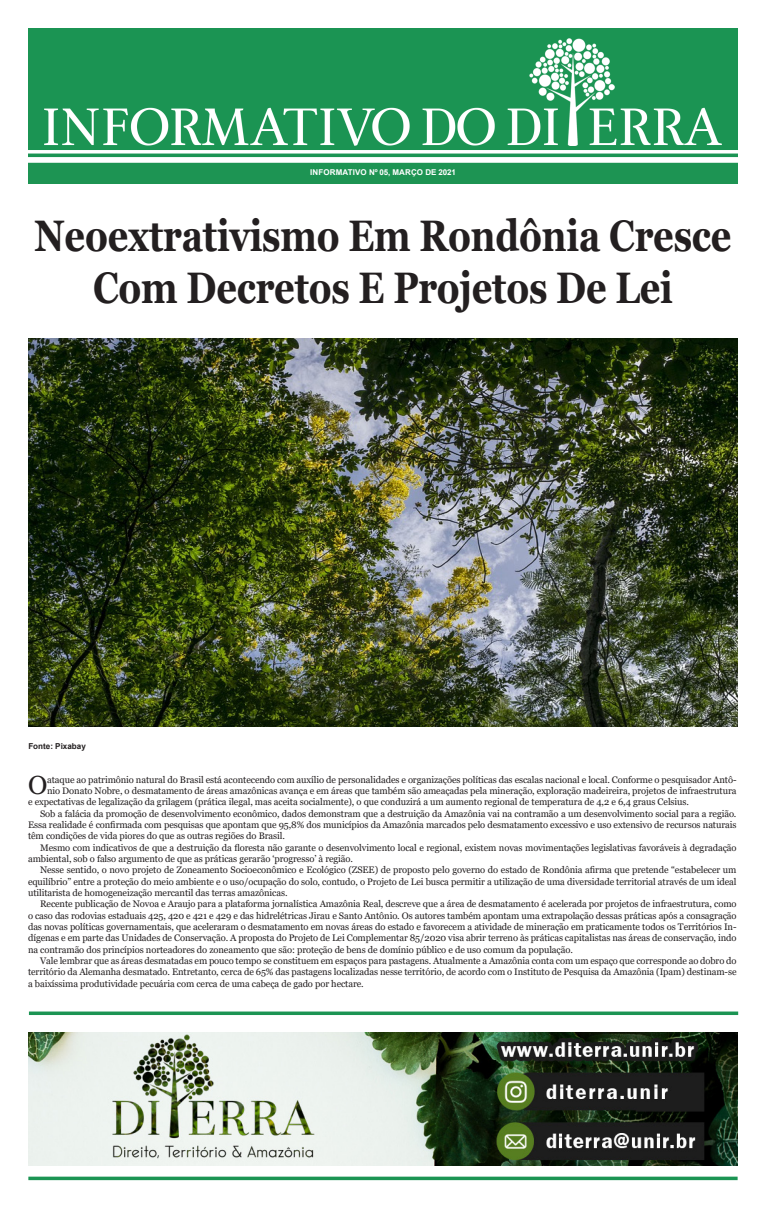
<style>
.page{position:relative;width:766px;height:1205px;background:#fff}
.page>*{position:absolute;margin:0;border:0;box-sizing:border-box;transform-origin:0 0}
.t1{font:700 44.1px/52px "Georgia";letter-spacing:-.005em;color:#231f20;text-align:center;scale:.82 1}
._1st_Paragraph{font:26.2px "Georgia";color:#231f20}
._1st_Paragraph-2{font:9.5px/11.3px "Georgia";letter-spacing:-.01em;color:#231f20;text-align:justify}
.t2{font:700 8.2px "Arial";color:#231f20}
.t3{font:700 8px "Arial";letter-spacing:.015em;color:#fff}
</style>
<div class="page">
<div style="left:28px;top:28px;width:709px;height:132px;background:#1b9453"></div>
<div style="left:28px;top:160px;width:709px;height:24px;background:#1d9453"></div>
<hr style="left:0;top:150px;width:748px;height:3px;background:#fff">
<img style="left:44px;top:39px;width:677px;height:106px">
<svg style="left:28px;top:161px;width:710px;height:2px"></svg>
<svg style="left:28px;top:157px;width:710px;height:4px;background:#fafdfb"></svg>
<svg style="left:28px;top:1176px;width:709px;height:4px;background:#3fa56e"></svg>
<svg style="left:29px;top:1011px;width:709px;height:4px;background:#39a269"></svg>
<img style="left:29px;top:1033px;width:708px;height:132px">
<img style="left:29px;top:339px;width:708px;height:387px">
<p class="t3" style="left:310px;top:167px;width:147px">INFORMATIVO Nº 05, MARÇO DE 2021</p>
<p class="t1" style="left:35px;top:210px;width:851px">Neoextrativismo Em Rondônia Cresce<br>Com Decretos E Projetos De Lei</p>
<p class="t2" style="left:28px;top:740px;width:59px">Fonte: Pixabay</p>
<p class="_1st_Paragraph" style="left:28px;top:769px;width:21px">O</p>
<p class="_1st_Paragraph-2" style="left:47px;top:774px;width:690px">ataque ao patrimônio natural do Brasil está acontecendo com auxílio de personalidades e organizações políticas das escalas nacional e local. Conforme o pesquisador Antô-</p>
<p class="_1st_Paragraph-2" style="left:47px;top:785px;width:690px">nio Donato Nobre, o desmatamento de áreas amazônicas avança e em áreas que também são ameaçadas pela mineração, exploração madeireira, projetos de infraestrutura</p>
<p class="_1st_Paragraph-2" style="left:28px;top:796px;width:662px">e expectativas de legalização da grilagem (prática ilegal, mas aceita socialmente), o que conduzirá a um aumento regional de temperatura de 4,2 e 6,4 graus Celsius.</p>
<p class="_1st_Paragraph-2" style="left:28px;top:808px;width:709px;text-indent:12px">Sob a falácia da promoção de desenvolvimento econômico, dados demonstram que a destruição da Amazônia vai na contramão a um desenvolvimento social para a região.<br>Essa realidade é confirmada com pesquisas que apontam que 95,8% dos municípios da Amazônia marcados pelo desmatamento excessivo e uso extensivo de recursos naturais têm condições de vida piores do que as outras regiões do Brasil.</p>
<p class="_1st_Paragraph-2" style="left:28px;top:842px;width:709px;text-indent:12px">Mesmo com indicativos de que a destruição da floresta não garante o desenvolvimento local e regional, existem novas movimentações legislativas favoráveis à degradação ambiental, sob o falso argumento de que as práticas gerarão ‘progresso’ à região.</p>
<p class="_1st_Paragraph-2" style="left:28px;top:864px;width:709px;text-indent:12px">Nesse sentido, o novo projeto de Zoneamento Socioeconômico e Ecológico (ZSEE) de proposto pelo governo do estado de Rondônia afirma que pretende “estabelecer um equilíbrio” entre a proteção do meio ambiente e o uso/ocupação do solo, contudo, o Projeto de Lei busca permitir a utilização de uma diversidade territorial através de um ideal utilitarista de homogeneização mercantil das terras amazônicas.</p>
<p class="_1st_Paragraph-2" style="left:28px;top:898px;width:709px;text-indent:12px">Recente publicação de Novoa e Araujo para a plataforma jornalística Amazônia Real, descreve que a área de desmatamento é acelerada por projetos de infraestrutura, como o caso das rodovias estaduais 425, 420 e 421 e 429 e das hidrelétricas Jirau e Santo Antônio. Os autores também apontam uma extrapolação dessas práticas após a consagração das novas políticas governamentais, que aceleraram o desmatamento em novas áreas do estado e favorecem a atividade de mineração em praticamente todos os Territórios In&shy;dígenas e em parte das Unidades de Conservação. A proposta do Projeto de Lei Complementar 85/2020 visa abrir terreno às práticas capitalistas nas áreas de conservação, indo na contramão dos princípios norteadores do zoneamento que são: proteção de bens de domínio público e de uso comum da população.</p>
<p class="_1st_Paragraph-2" style="left:28px;top:955px;width:709px;text-indent:12px">Vale lembrar que as áreas desmatadas em pouco tempo se constituem em espaços para pastagens. Atualmente a Amazônia conta com um espaço que corresponde ao dobro do território da Alemanha desmatado. Entretanto, cerca de 65% das pastagens localizadas nesse território, de acordo com o Instituto de Pesquisa da Amazônia (Ipam) destinam-se a baixíssima produtividade pecuária com cerca de uma cabeça de gado por hectare.</p>
</div>
